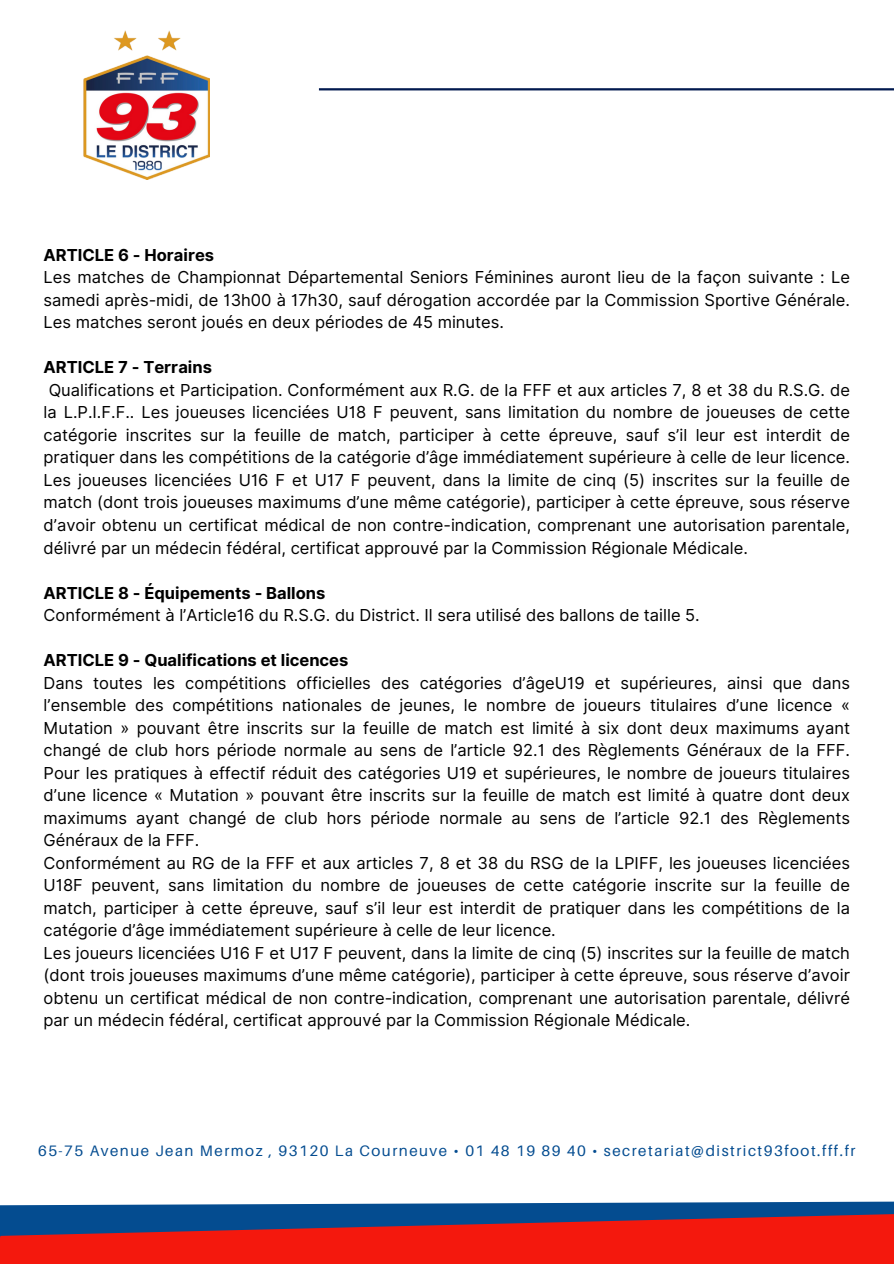
<style>
.page{position:relative;width:894px;height:1264px;background:#fff}
.page>*{position:absolute;margin:0;border:0;box-sizing:border-box;transform-origin:0 0}
.t1{font:16.5px/22.5px "Inter";color:#000}
.t2{font:700 16.5px "Inter";color:#000}
.t3{font:15.15px "Aileron";letter-spacing:.1em;color:#044c90}
.s1{font-weight:700}
</style>
<div class="page">
<hr style="left:319px;top:88px;width:574px;height:2px;background:#01194f">
<img style="left:84px;top:30px;width:126px;height:150px">
<svg style="left:0;top:1201px;width:893px;height:62px;background:#a03344"></svg>
<h1 class="t1" style="left:44px;top:243px;width:807px"><span class="s1">ARTICLE 6 - Horaires<br></span>Les matches de Championnat Départemental Seniors Féminines auront lieu de la façon suivante : Le samedi après-midi, de 13h00 à 17h30, sauf dérogation accordée par la Commission Sportive Générale.<br>Les matches seront joués en deux périodes de 45 minutes.</h1>
<h1 class="t2" style="left:44px;top:357px;width:170px">ARTICLE 7 - Terrains</h1>
<h1 class="t1" style="left:49px;top:378px;width:802px">Qualifications et Participation. Conformément aux R.G. de la FFF et aux articles 7, 8 et 38 du R.S.G. de</h1>
<h1 class="t1" style="left:44px;top:401px;width:807px">la L.P.I.F.F.. Les joueuses licenciées U18 F peuvent, sans limitation du nombre de joueuses de cette</h1>
<h1 class="t1" style="left:44px;top:423px;width:807px">catégorie inscrites sur la feuille de match, participer à cette épreuve, sauf s’il leur est interdit de</h1>
<h1 class="t1" style="left:44px;top:446px;width:807px">pratiquer dans les compétitions de la catégorie d’âge immédiatement supérieure à celle de leur licence.</h1>
<h1 class="t1" style="left:44px;top:468px;width:807px">Les joueuses licenciées U16 F et U17 F peuvent, dans la limite de cinq (5) inscrites sur la feuille de</h1>
<h1 class="t1" style="left:44px;top:491px;width:807px">match (dont trois joueuses maximums d’une même catégorie), participer à cette épreuve, sous réserve</h1>
<h1 class="t1" style="left:44px;top:513px;width:807px">d’avoir obtenu un certificat médical de non contre-indication, comprenant une autorisation parentale,</h1>
<h1 class="t1" style="left:44px;top:536px;width:705px">délivré par un médecin fédéral, certificat approuvé par la Commission Régionale Médicale.</h1>
<h1 class="t1" style="left:44px;top:581px;width:657px"><span class="s1">ARTICLE 8 - Équipements - Ballons<br></span>Conformément à l’Article16 du R.S.G. du District. Il sera utilisé des ballons de taille 5.</h1>
<p class="t1" style="left:44px;top:648px;width:807px"><span class="s1">ARTICLE 9 - Qualifications et licences<br></span>Dans toutes les compétitions officielles des catégories d’âgeU19 et supérieures, ainsi que dans l’ensemble des compétitions nationales de jeunes, le nombre de joueurs titulaires d’une licence « Mutation » pouvant être inscrits sur la feuille de match est limité à six dont deux maximums ayant changé de club hors période normale au sens de l’article 92.1 des Règlements Généraux de la FFF.<br>Pour les pratiques à effectif réduit des catégories U19 et supérieures, le nombre de joueurs titulaires d’une licence « Mutation » pouvant être inscrits sur la feuille de match est limité à quatre dont deux maximums ayant changé de club hors période normale au sens de l’article 92.1 des Règlements Généraux de la FFF.<br>Conformément au RG de la FFF et aux articles 7, 8 et 38 du RSG de la LPIFF, les joueuses licenciées U18F peuvent, sans limitation du nombre de joueuses de cette catégorie inscrite sur la feuille de match, participer à cette épreuve, sauf s’il leur est interdit de pratiquer dans les compétitions de la catégorie d’âge immédiatement supérieure à celle de leur licence.<br>Les joueurs licenciées U16 F et U17 F peuvent, dans la limite de cinq (5) inscrites sur la feuille de match (dont trois joueuses maximums d’une même catégorie), participer à cette épreuve, sous réserve d’avoir obtenu un certificat médical de non contre-indication, comprenant une autorisation parentale, délivré par un médecin fédéral, certificat approuvé par la Commission Régionale Médicale.</p>
<h1 class="t3" style="left:38px;top:1141px;width:818px">65-75 Avenue Jean Mermoz , 93120 La Courneuve • 01 48 19 89 40 • secretariat@district93foot.fff.fr</h1>
</div>
